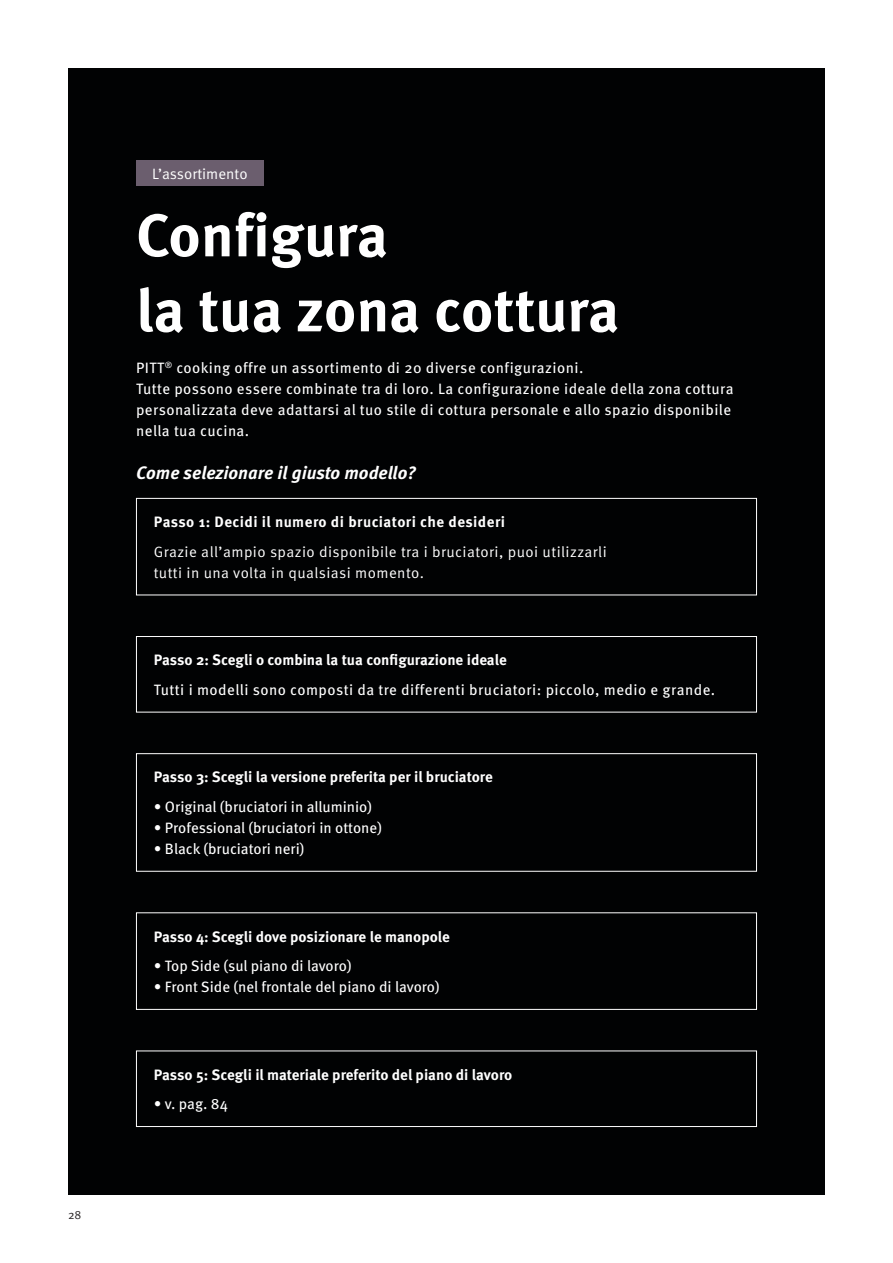
<style>
.page{position:relative;width:893px;height:1263px;background:#fff}
.page>*{position:absolute;margin:0;border:0;box-sizing:border-box;transform-origin:0 0}
.t1{font:700 60px/75px "Meta Pro";letter-spacing:-.005em;color:#fff}
.t2{font:italic 700 18px "Meta Pro";color:#fff}
.t3{font:15px/21px "Meta Pro";letter-spacing:.02em;color:#fff}
.t4{font:700 15px "Meta Pro";color:#fff}
.t5{font:15px "Meta Pro";color:#fff}
.t6{font:15px/21px "Meta Pro Norm";letter-spacing:.03em;color:#fff}
.t7{font:700 15px "Meta Pro";letter-spacing:.03em;color:#fff}
.t8{font:15px "Meta Pro";letter-spacing:-.005em;color:#fff}
.t9{font:15px "Meta Pro Norm";color:#fff}
.t10{font:12px "Meta Pro Norm";color:#231f20}
</style>
<div class="page">
<div style="left:68px;top:68px;width:757px;height:1127px;background:#010203"></div>
<div style="left:136px;top:160px;width:128px;height:26px;background:#6b5e6e"></div>
<div style="left:136px;top:498px;width:621px;height:97px;border:1px solid #fff"></div>
<div style="left:136px;top:636px;width:621px;height:76px;border:1px solid #fff"></div>
<div style="left:136px;top:753px;width:621px;height:119px;border:1px solid #fff"></div>
<div style="left:136px;top:912px;width:621px;height:98px;border:1px solid #fff"></div>
<div style="left:136px;top:1050px;width:621px;height:77px;border:1px solid #fff"></div>
<p class="t10" style="left:68px;top:1206px;width:15px">28</p>
<p class="t9" style="left:152px;top:162px;width:97px">L’assortimento</p>
<h1 class="t1" style="left:136px;top:194px;width:485px">Configura<br>la tua zona cottura</h1>
<p class="t3" style="left:136px;top:357px;width:599px">PITT<sup>®</sup> cooking offre un assortimento di 20 diverse configurazioni.<br>Tutte possono essere combinate tra di loro. La configurazione ideale della zona cottura personalizzata deve adattarsi al tuo stile di cottura personale e allo spazio disponibile nella tua cucina.</p>
<p class="t2" style="left:136px;top:459px;width:281px">Come selezionare il giusto modello?</p>
<p class="t7" style="left:154px;top:510px;width:353px">Passo 1: Decidi il numero di bruciatori che desideri</p>
<p class="t6" style="left:154px;top:540px;width:454px">Grazie all’ampio spazio disponibile tra i bruciatori, puoi utilizzarli tutti in una volta in qualsiasi momento.</p>
<p class="t4" style="left:154px;top:648px;width:354px">Passo 2: Scegli o combina la tua configurazione ideale</p>
<p class="t3" style="left:154px;top:678px;width:563px">Tutti i modelli sono composti da tre differenti bruciatori: piccolo, medio e grande.</p>
<p class="t4" style="left:154px;top:765px;width:340px">Passo 3: Scegli la versione preferita per il bruciatore</p>
<p class="t5" style="left:154px;top:795px;width:220px">• Original (bruciatori in alluminio)</p>
<p class="t5" style="left:154px;top:816px;width:230px">• Professional (bruciatori in ottone)</p>
<p class="t5" style="left:154px;top:837px;width:152px">• Black (bruciatori neri)</p>
<p class="t4" style="left:154px;top:924px;width:298px">Passo 4: Scegli dove posizionare le manopole</p>
<p class="t8" style="left:154px;top:954px;width:199px">• Top Side (sul piano di lavoro)</p>
<p class="t5" style="left:154px;top:975px;width:287px">• Front Side (nel frontale del piano di lavoro)</p>
<p class="t4" style="left:154px;top:1063px;width:360px">Passo 5: Scegli il materiale preferito del piano di lavoro</p>
<p class="t3" style="left:154px;top:1092px;width:76px">• v. pag. 84</p>
</div>
